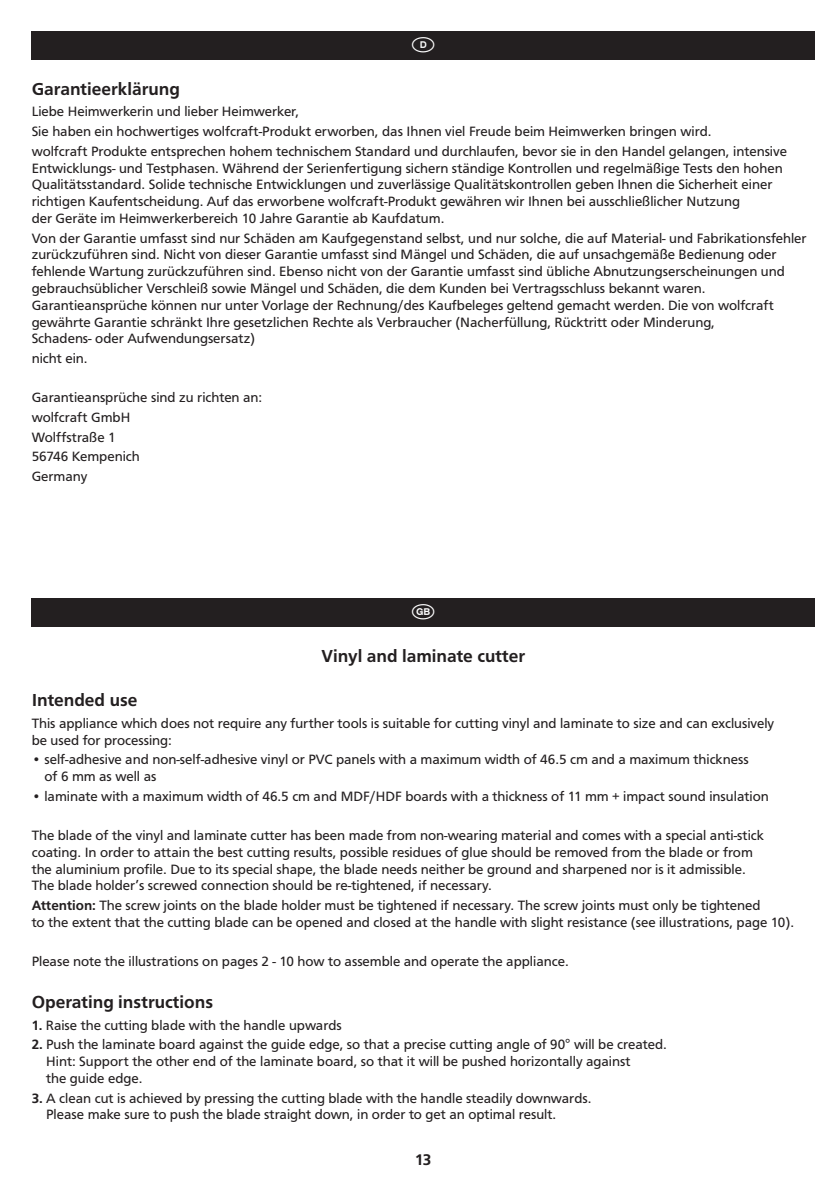
<style>
.page{position:relative;width:840px;height:1191px;background:#fff}
.page>*{position:absolute;margin:0;border:0;box-sizing:border-box;transform-origin:0 0}
.t1{font:24px "Laenderkennzeichen";color:#fff}
.t2{font:500 18px "F015 T";color:#231f20}
.t3{font:500 16px "F015 T";color:#231f20}
.t4{font:14px/16.8px "F015 T";color:#231f20}
.s1{font-weight:500}
</style>
<div class="page">
<div style="left:32px;top:32px;width:782px;height:28px;background:#231f20"></div>
<div style="left:32px;top:599px;width:782px;height:28px;background:#231f20"></div>
<h1 class="t1" style="left:410px;top:32px;width:27px">l</h1>
<p class="t2" style="left:32px;top:82px;width:150px">Garantieerklärung</p>
<p class="t4" style="left:32px;top:103px;width:756px;line-height:19.6px">Liebe Heimwerkerin und lieber Heimwerker,<br>Sie haben ein hochwertiges wolfcraft-Produkt erworben, das Ihnen viel Freude beim Heimwerken bringen wird.<br>wolfcraft Produkte entsprechen hohem technischem Standard und durchlaufen, bevor sie in den Handel gelangen, intensive</p>
<p class="t4" style="left:32px;top:161px;width:752px">Entwicklungs- und Testphasen. Während der Serienfertigung sichern ständige Kontrollen und regelmäßige Tests den hohen Qualitätsstandard. Solide technische Entwicklungen und zuverlässige Qualitätskontrollen geben Ihnen die Sicherheit einer richtigen Kaufentscheidung. Auf das erworbene wolfcraft-Produkt gewähren wir Ihnen bei ausschließlicher Nutzung<br>der Geräte im Heimwerkerbereich 10 Jahre Garantie ab Kaufdatum.</p>
<p class="t4" style="left:32px;top:231px;width:776px">Von der Garantie umfasst sind nur Schäden am Kaufgegenstand selbst, und nur solche, die auf Material- und Fabrikationsfehler zurückzuführen sind. Nicht von dieser Garantie umfasst sind Mängel und Schäden, die auf unsachgemäße Bedienung oder fehlende Wartung zurückzuführen sind. Ebenso nicht von der Garantie umfasst sind übliche Abnutzungserscheinungen und gebrauchsüblicher Verschleiß sowie Mängel und Schäden, die dem Kunden bei Vertragsschluss bekannt waren.<br>Garantieansprüche können nur unter Vorlage der Rechnung/des Kaufbeleges geltend gemacht werden. Die von wolfcraft gewährte Garantie schränkt Ihre gesetzlichen Rechte als Verbraucher (Nacherfüllung, Rücktritt oder Minderung,<br>Schadens- oder Aufwendungsersatz)</p>
<p class="t4" style="left:32px;top:351px;width:57px">nicht ein.</p>
<p class="t4" style="left:32px;top:389px;width:232px;line-height:19.6px">Garantieansprüche sind zu richten an: wolfcraft GmbH<br>Wolffstraße 1<br>56746 Kempenich<br>Germany</p>
<h1 class="t1" style="left:410px;top:599px;width:27px">t</h1>
<p class="t2" style="left:321px;top:649px;width:205px">Vinyl and laminate cutter</p>
<p class="t2" style="left:32px;top:693px;width:107px">Intended use</p>
<p class="t4" style="left:32px;top:715px;width:743px">This appliance which does not require any further tools is suitable for cutting vinyl and laminate to size and can exclusively be used for processing:</p>
<p class="t4" style="left:44px;top:752px;width:705px;text-indent:-13px">• self-adhesive and non-self-adhesive vinyl or PVC panels with a maximum width of 46.5 cm and a maximum thickness of 6 mm as well as</p>
<p class="t4" style="left:32px;top:788px;width:738px">• laminate with a maximum width of 46.5 cm and MDF/HDF boards with a thickness of 11 mm + impact sound insulation</p>
<p class="t4" style="left:32px;top:828px;width:733px">The blade of the vinyl and laminate cutter has been made from non-wearing material and comes with a special anti-stick coating. In order to attain the best cutting results, possible residues of glue should be removed from the blade or from the aluminium profile. Due to its special shape, the blade needs neither be ground and sharpened nor is it admissible.<br>The blade holder’s screwed connection should be re-tightened, if necessary.</p>
<p class="t4" style="left:32px;top:898px;width:763px"><span class="s1">Attention:</span> The screw joints on the blade holder must be tightened if necessary. The screw joints must only be tightened<br>to the extent that the cutting blade can be opened and closed at the handle with slight resistance (see illustrations, page 10).</p>
<p class="t4" style="left:32px;top:954px;width:538px">Please note the illustrations on pages 2 - 10 how to assemble and operate the appliance.</p>
<p class="t2" style="left:32px;top:995px;width:183px">Operating instructions</p>
<p class="t4" style="left:32px;top:1017px;width:311px"><span class="s1">1.</span> Raise the cutting blade with the handle upwards</p>
<p class="t4" style="left:46px;top:1037px;width:622px;text-indent:-14px"><span class="s1">2.</span> Push the laminate board against the guide edge, so that a precise cutting angle of 90° will be created.<br>Hint: Support the other end of the laminate board, so that it will be pushed horizontally against<br>the guide edge.</p>
<p class="t4" style="left:46px;top:1090px;width:546px;text-indent:-14px"><span class="s1">3.</span> A clean cut is achieved by pressing the cutting blade with the handle steadily downwards.<br>Please make sure to push the blade straight down, in order to get an optimal result.</p>
<p class="t3" style="left:415px;top:1153px;width:18px">13</p>
</div>
